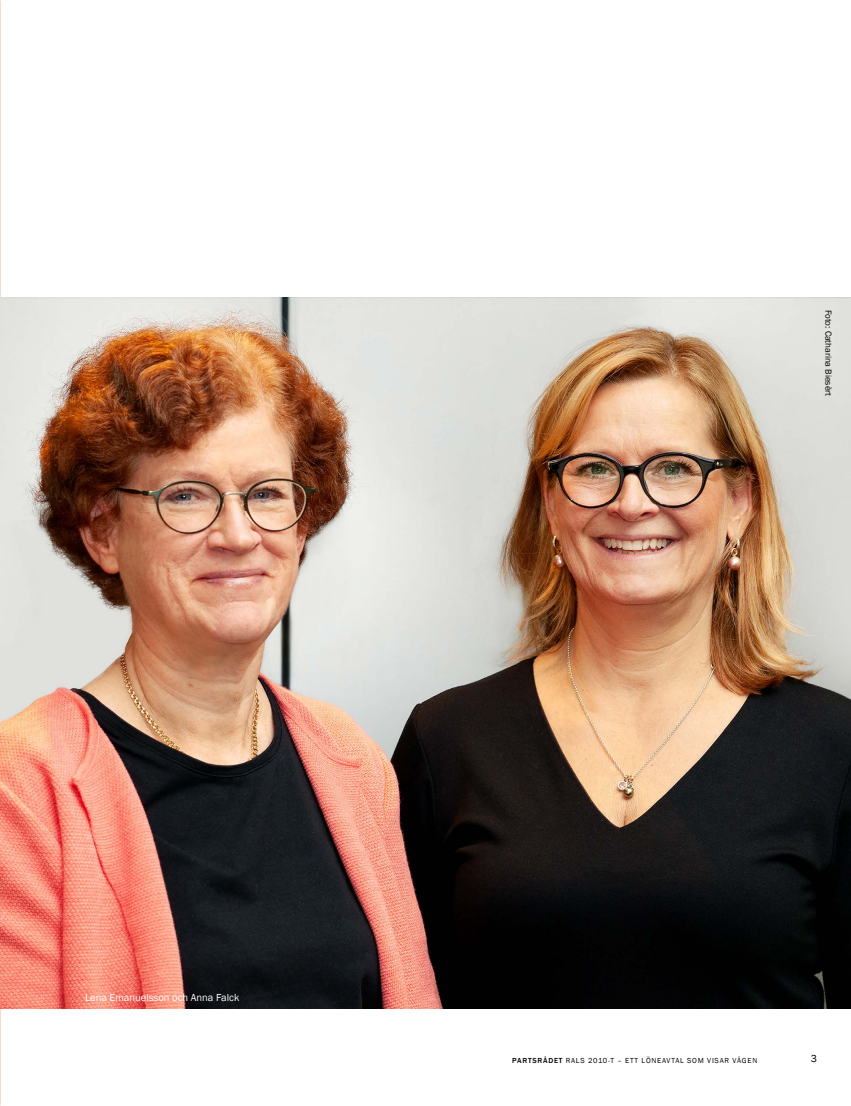
<style>
.page{position:relative;width:851px;height:1106px;background:#fff}
.page>*{position:absolute;margin:0;border:0;box-sizing:border-box;transform-origin:0 0}
.part_kap_bildtext{font:10.5px "Franklin Gothic";color:#fff}
.t1{font:10.5px "Franklin Gothic";color:#000}
.part_område_brödtext{font:9px "Franklin Gothic";letter-spacing:-.005em;color:#000}
.t2{font:7.5px "Franklin Gothic";letter-spacing:.1em;color:#000}
.s1{font-weight:500}
</style>
<div class="page">
<img style="left:0;top:298px;width:850px;height:710px">
<p class="part_kap_bildtext" style="left:85px;top:990px;width:156px">Lena Emanuelsson och Anna Falck</p>
<p class="part_område_brödtext" style="left:833px;top:310px;width:88px;rotate:90deg">Foto: Catharina Biesèrt</p>
<p class="t2" style="left:512px;top:1055px;width:246px"><span class="s1">PARTSRÅDET</span> RALS 2010-T – ETT LÖNEAVTAL SOM VISAR VÄGEN</p>
<h1 class="t1" style="left:810px;top:1052px;width:8px">3</h1>
</div>
